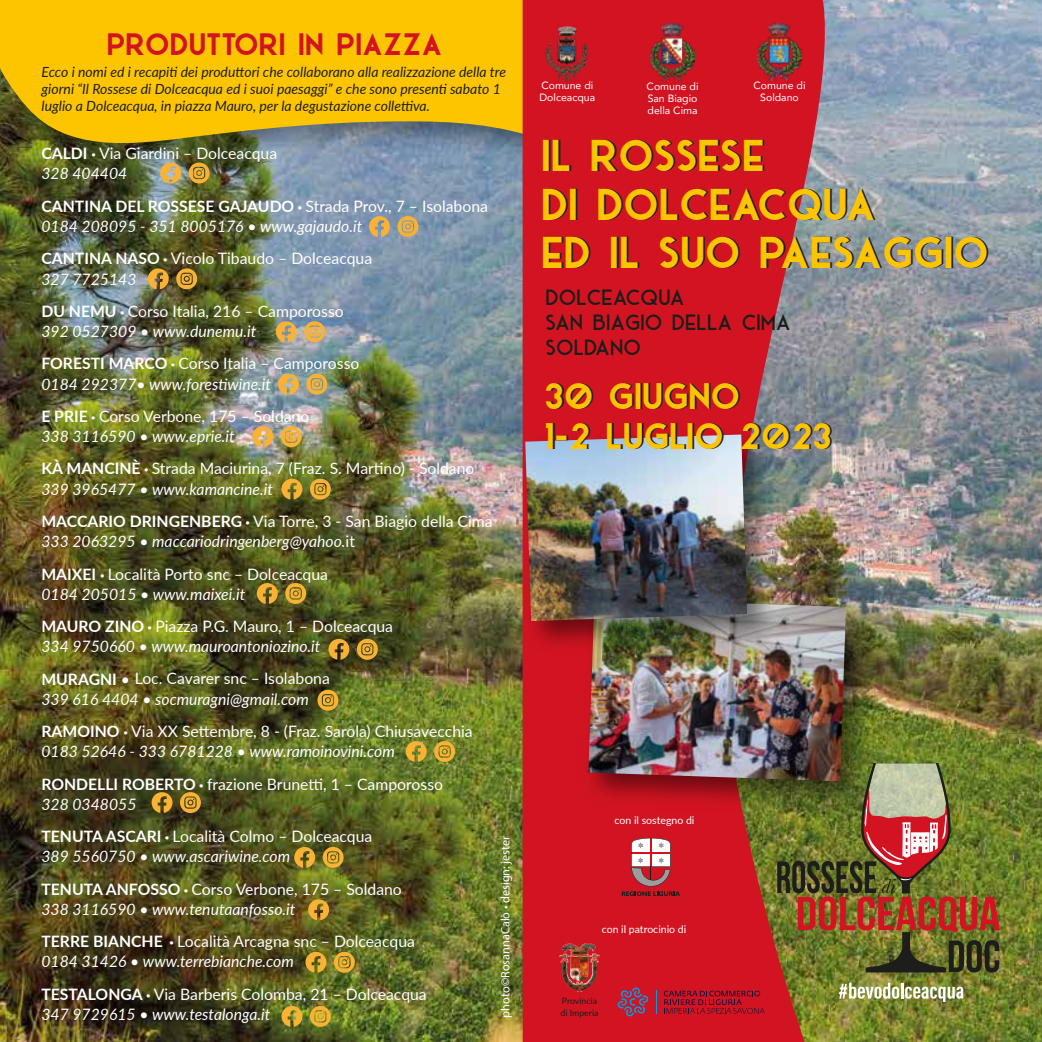
<style>
.page{position:relative;width:1042px;height:1042px;background:#fff}
.page>*{position:absolute;margin:0;border:0;box-sizing:border-box;transform-origin:0 0}
.t1{font:900 40.25px/48.3px "Ace Sans";color:#fdc500}
.t2{font:900 33.43px/40.1px "Ace Sans";color:#fdc500}
.t3{font:900 28px "Ace Sans";color:#d21422}
.t4{font:700 21px/25.2px "Ace Sans";color:#1d1d1b}
.t5{font:italic 15.75px/20.1px "Lato";color:#fff}
.t6{font:15.75px/20.1px "Lato";color:#fff}
.t7{font:italic 14px/16.8px "Lato";color:#1d1d1b}
.t8{font:12.25px "Myriad Pro";color:#fff}
.t9{font:10.5px/11.7px "Avenir";color:#fff}
.t10{font:10.5px "Lato";color:#fff}
.t11{font:8.75px/12.2px "Lato";color:#1d1d1b}
.s1{font-weight:700}
.s2{font-family:"Myriad Pro"}
.s3{font-style:italic}
.s4{font-weight:700;font-style:normal}
.s5{font-family:"Myriad Pro";font-style:normal}
.s6{font-style:normal}
</style>
<div class="page">
<img style="left:0;top:0;width:1042px;height:1042px">
<img style="left:0;top:159px;width:516px;height:40px">
<svg style="left:0;top:0;width:516px;height:159px;background:#ddb314"></svg>
<img style="left:516px;top:0;width:385px;height:1042px">
<img style="left:541px;top:23px;width:52px;height:59px">
<img style="left:650px;top:24px;width:44px;height:58px">
<img style="left:757px;top:23px;width:44px;height:58px">
<svg style="left:622px;top:838px;width:58px;height:58px"></svg>
<svg style="left:839px;top:982px;width:124px;height:19px"></svg>
<img style="left:777px;top:763px;width:223px;height:209px">
<img style="left:574px;top:584px;width:310px;height:235px">
<img style="left:588px;top:598px;width:258px;height:183px">
<img style="left:511px;top:420px;width:275px;height:240px">
<img style="left:525px;top:434px;width:222px;height:187px">
<svg style="left:561px;top:943px;width:12px;height:13px"></svg>
<svg style="left:618px;top:987px;width:30px;height:29px"></svg>
<svg style="left:656px;top:990px;width:1px;height:23px"></svg>
<svg style="left:664px;top:990px;width:100px;height:23px;background:#aa1326"></svg>
<svg style="left:304px;top:321px;width:21px;height:21px"></svg>
<svg style="left:276px;top:321px;width:21px;height:21px"></svg>
<svg style="left:176px;top:268px;width:21px;height:21px"></svg>
<svg style="left:148px;top:268px;width:21px;height:21px"></svg>
<svg style="left:306px;top:374px;width:21px;height:21px"></svg>
<svg style="left:278px;top:374px;width:21px;height:21px"></svg>
<svg style="left:317px;top:690px;width:21px;height:20px"></svg>
<svg style="left:281px;top:426px;width:21px;height:21px"></svg>
<svg style="left:252px;top:426px;width:21px;height:21px"></svg>
<svg style="left:310px;top:479px;width:21px;height:20px"></svg>
<svg style="left:281px;top:479px;width:21px;height:20px"></svg>
<svg style="left:189px;top:163px;width:21px;height:20px"></svg>
<svg style="left:160px;top:163px;width:21px;height:20px"></svg>
<svg style="left:397px;top:216px;width:21px;height:21px"></svg>
<svg style="left:369px;top:216px;width:21px;height:21px"></svg>
<svg style="left:357px;top:639px;width:21px;height:21px"></svg>
<svg style="left:328px;top:639px;width:21px;height:21px"></svg>
<svg style="left:434px;top:741px;width:21px;height:21px"></svg>
<svg style="left:406px;top:741px;width:21px;height:21px"></svg>
<svg style="left:180px;top:792px;width:21px;height:21px"></svg>
<svg style="left:152px;top:792px;width:20px;height:21px"></svg>
<svg style="left:308px;top:899px;width:21px;height:21px"></svg>
<svg style="left:323px;top:847px;width:21px;height:21px"></svg>
<svg style="left:294px;top:847px;width:21px;height:21px"></svg>
<svg style="left:285px;top:583px;width:21px;height:21px"></svg>
<svg style="left:257px;top:583px;width:21px;height:21px"></svg>
<svg style="left:310px;top:1006px;width:21px;height:21px"></svg>
<svg style="left:281px;top:1006px;width:21px;height:21px"></svg>
<svg style="left:334px;top:952px;width:21px;height:20px"></svg>
<svg style="left:305px;top:952px;width:21px;height:20px"></svg>
<h3 class="t3" style="left:107px;top:22px;width:337px">PRODUTTORI IN PIAZZA</h3>
<p class="t7" style="left:42px;top:63px;width:466px">Ecco i nomi ed i recapiti dei produttori che collaborano alla realizzazione della tre giorni “Il Rossese di Dolceacqua ed i suoi paesaggi” e che sono presenti sabato 1 luglio a Dolceacqua, in piazza Mauro, per la degustazione collettiva.</p>
<p class="t6" style="left:41px;top:143px;width:237px"><span class="s1">CALDI</span> <span class="s2">•</span> Via Giardini – Dolceacqua<br><span class="s3">328 404404</span></p>
<p class="t5" style="left:41px;top:195px;width:448px"><span class="s4">CANTINA DEL ROSSESE GAJAUDO</span> <span class="s5">•</span> <span class="s6">Strada Prov., 7 – Isolabona<br></span>0184 208095 - 351 8005176 • www.gajaudo.it</p>
<p class="t6" style="left:41px;top:248px;width:332px"><span class="s1">CANTINA NASO</span> <span class="s2">•</span> Vicolo Tibaudo – Dolceacqua<br><span class="s3">327 7725143</span></p>
<p class="t6" style="left:41px;top:300px;width:304px"><span class="s1">DU NEMU</span> <span class="s2">•</span> Corso Italia, 216 – Camporosso<br><span class="s3">392 0527309 • www.dunemu.it</span></p>
<p class="t5" style="left:41px;top:353px;width:319px"><span class="s4">FORESTI MARCO</span> <span class="s5">•</span> <span class="s6">Corso Italia – Camporosso<br></span>0184 292377• www.forestiwine.it</p>
<p class="t6" style="left:41px;top:405px;width:269px"><span class="s1">E PRIE</span> <span class="s2">•</span> Corso Verbone, 175 – Soldano<br><span class="s3">338 3116590 • www.eprie.it</span></p>
<p class="t6" style="left:41px;top:458px;width:435px"><span class="s1">KÀ MANCINÈ</span> <span class="s2">•</span> Strada Maciurina, 7 (Fraz. S. Martino) - Soldano<br><span class="s3">339 3965477 • www.kamancine.it</span></p>
<p class="t5" style="left:41px;top:510px;width:453px"><span class="s4">MACCARIO DRINGENBERG</span> <span class="s5">•</span> <span class="s6">Via Torre, 3 - San Biagio della Cima<br></span>333 2063295 • maccariodringenberg@yahoo.<span class="s6">it</span></p>
<p class="t6" style="left:41px;top:563px;width:288px"><span class="s1">MAIXEI</span> <span class="s2">•</span> Località Porto snc – Dolceacqua<br><span class="s3">0184 205015 • www.maixei.it</span></p>
<p class="t5" style="left:41px;top:615px;width:353px"><span class="s4">MAURO ZINO</span> <span class="s5">•</span> <span class="s6">Piazza P.G. Mauro, 1 – Dolceacqua<br></span>334 9750660 • www.mauroantoniozino.it</p>
<p class="t5" style="left:41px;top:668px;width:290px"><span class="s4">MURAGNI</span> <span class="s6">• Loc. Cavarer snc – Isolabona<br></span>339 616 4404 • socmuragni@gmail.com</p>
<p class="t6" style="left:41px;top:720px;width:433px"><span class="s1">RAMOINO</span> <span class="s2">•</span> Via XX Settembre, 8 - (Fraz. Sarola) Chiusavecchia<br><span class="s3">0183 52646 - 333 6781228 • www.ramoinovini.com</span></p>
<p class="t6" style="left:41px;top:773px;width:403px"><span class="s1">RONDELLI ROBERTO</span> <span class="s2">•</span> frazione Brunetti, 1 – Camporosso<br><span class="s3">328 0348055</span></p>
<p class="t5" style="left:41px;top:825px;width:332px"><span class="s4">TENUTA ASCARI</span> <span class="s5">•</span> <span class="s6">Località Colmo – Dolceacqua<br></span>389 5560750 • www.ascariwine.com</p>
<p class="t5" style="left:41px;top:878px;width:362px"><span class="s4">TENUTA ANFOSSO</span> <span class="s5">•</span> <span class="s6">Corso Verbone, 175 – Soldano<br></span>338 3116590 • www.tenutaanfosso.it</p>
<p class="t5" style="left:41px;top:930px;width:375px"><span class="s4">TERRE BIANCHE</span> <span class="s5">•</span> <span class="s6">Località Arcagna snc – Dolceacqua<br></span>0184 31426 • www.terrebianche.com</p>
<p class="t6" style="left:41px;top:983px;width:387px"><span class="s1">TESTALONGA</span> <span class="s2">•</span> Via Barberis Colomba, 21 – Dolceacqua<br><span class="s3">347 9729615 • www.testalonga.it</span></p>
<p class="t8" style="left:498px;top:1017px;width:183px;rotate:-90deg">photo©RosannaCalò • design: jester</p>
<p class="t9" style="left:539px;top:79px;width:57px">Comune di<br>Dolceacqua</p>
<p class="t9" style="left:646px;top:80px;width:53px;text-align:justify">Comune di San Biagio della Cima</p>
<p class="t9" style="left:753px;top:79px;width:53px;text-align:center">Comune di<br>Soldano</p>
<h1 class="t1" style="left:541px;top:126px;width:449px">IL ROSSESE<br>DI DOLCEACQUA<br>ED IL SUO PAESAGGIO</h1>
<h3 class="t4" style="left:545px;top:282px;width:247px">DOLCEACQUA<br>SAN BIAGIO DELLA CIMA<br>SOLDANO</h3>
<h2 class="t2" style="left:544px;top:372px;width:289px">30 GIUGNO<br>1-2 LUGLIO 2023</h2>
<p class="t10" style="left:614px;top:813px;width:81px">con il sostegno di</p>
<p class="t10" style="left:602px;top:921px;width:86px">con il patrocinio di</p>
<p class="t11" style="left:560px;top:994px;width:39px">Provincia di Imperia</p>
</div>
